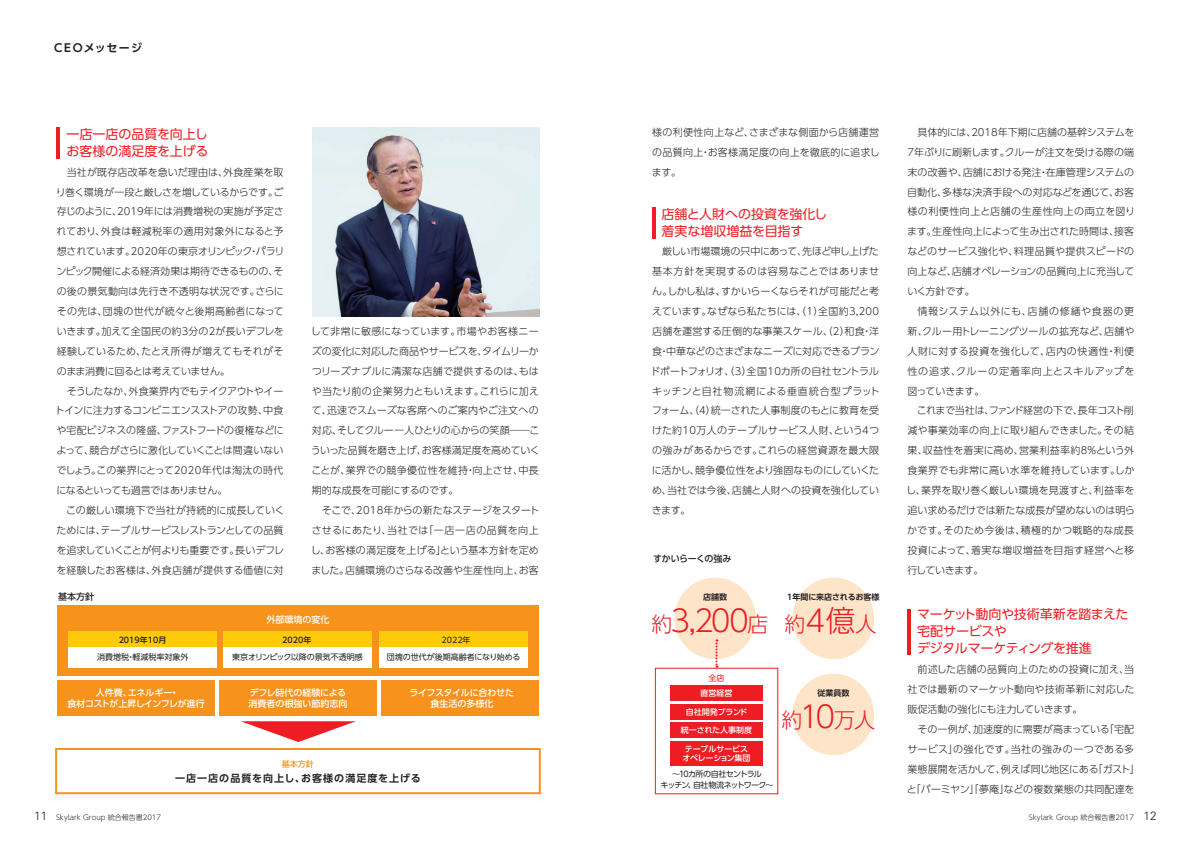
<style>
.page{position:relative;width:1191px;height:842px;background:#fff}
.page>*{position:absolute;margin:0;border:0;box-sizing:border-box;transform-origin:0 0}
.t1{font:300 30px "UD Shin Go Pro";color:#ee1d23}
.t2{font:300 21px "UD Shin Go Pro";color:#ee1d23}
.t3{font:13px/17px "UD Shin Go Pro";letter-spacing:-.015em;color:#ee1d23}
.t4{font:700 11px "UD Shin Go Pro De";letter-spacing:.125em;color:#231f20}
.t5{font:300 10px/19.9px "UD Shin Go Pro";color:#231f20;text-align:justify}
.t6{font:700 10px "UD Shin Go Pro De";letter-spacing:.1em;color:#231f20}
.t7{font:500 9px/11px "UD Shin Go Pro";color:#fff}
.t8{font:500 9px/11px "UD Shin Go Pro";letter-spacing:-.02em;color:#fff;text-align:center}
.t9{font:500 9px "UD Shin Go Pro";letter-spacing:-.03em;color:#231f20}
.t10{font:500 9px "UD Shin Go Pro";letter-spacing:-.01em;color:#231f20}
.t11{font:8px "UD Shin Go Pro";color:#231f20}
.t12{font:500 8px/9px "UD Shin Go Pro";letter-spacing:-.02em;color:#fff;text-align:center}
.t13{font:8px/11px "UD Shin Go Pro";letter-spacing:-.085em;color:#231f20;text-align:center}
.t14{font:700 8px "UD Shin Go Pro De";color:#231f20}
.t15{font:500 8px "UD Shin Go Pro";color:#231f20}
.t16{font:8px "UD Shin Go Pro";letter-spacing:-.03em;color:#231f20}
.t17{font:500 8px "UD Shin Go Pro";color:#f7931d}
.t18{font:8px "UD Shin Go Pro";color:#ee1d23}
.t19{font:300 7px "UD Shin Go Pro";color:#231f20}
.s1{font-size:21px}
.s2{font-size:30px}
.s3{font-family:"Univers LT Std";font-size:12px}
</style>
<div class="page">
<img style="left:312px;top:128px;width:227px;height:189px">
<hr style="left:57px;top:128px;width:3px;height:31px;background:#ee1d23">
<hr style="left:652px;top:207px;width:3px;height:31px;background:#ee1d23">
<hr style="left:907px;top:610px;width:3px;height:45px;background:#ee1d23">
<div style="left:674px;top:578px;width:82px;height:81px;background:#fee5ca;border-radius:50%"></div>
<div style="left:57px;top:605px;width:482px;height:70px;background:#f7931d"></div>
<svg style="left:55px;top:748px;width:486px;height:46px"></svg>
<div style="left:57px;top:680px;width:158px;height:36px;background:#f7931d"></div>
<div style="left:219px;top:680px;width:158px;height:36px;background:#f7931d"></div>
<div style="left:381px;top:680px;width:158px;height:36px;background:#f7931d"></div>
<div style="left:68px;top:631px;width:149px;height:37px;background:#fff"></div>
<div style="left:224px;top:631px;width:148px;height:37px;background:#fff"></div>
<div style="left:379px;top:631px;width:148px;height:37px;background:#fff"></div>
<div style="left:68px;top:631px;width:149px;height:16px;background:#feca0a"></div>
<div style="left:224px;top:631px;width:148px;height:16px;background:#feca0a"></div>
<div style="left:379px;top:631px;width:148px;height:16px;background:#feca0a"></div>
<svg style="left:241px;top:721px;width:115px;height:21px"></svg>
<div style="left:792px;top:578px;width:82px;height:81px;background:#fee5ca;border-radius:50%"></div>
<div style="left:792px;top:674px;width:82px;height:81px;background:#fee5ca;border-radius:50%"></div>
<svg style="left:715px;top:639px;width:2px;height:29px"></svg>
<div style="left:670px;top:685px;width:93px;height:16px;background:#ee1d23"></div>
<div style="left:670px;top:704px;width:93px;height:16px;background:#ee1d23"></div>
<div style="left:670px;top:722px;width:93px;height:16px;background:#ee1d23"></div>
<div style="left:670px;top:741px;width:93px;height:25px;background:#ee1d23"></div>
<p class="t4" style="left:54px;top:39px;width:89px">CEOメッセージ</p>
<h3 class="t3" style="left:66px;top:125px;width:143px">一店一店の品質を向上しお客様の満足度を上げる</h3>
<p class="t5" style="left:56px;top:162px;width:230px;text-indent:11px">当社が既存店改革を急いだ理由は、外食産業を取り巻く環境が一段と厳しさを増しているからです。ご存じのように、2019年には消費増税の実施が予定されており、外食は軽減税率の適用対象外になると予想されています。2020年の東京オリンピック・パラリンピック開催による経済効果は期待できるものの、その後の景気動向は先行き不透明な状況です。さらにその先は、団塊の世代が続々と後期高齢者になっていきます。加えて全国民の約3分の2が長いデフレを経験しているため、たとえ所得が増えてもそれがそのまま消費に回るとは考えていません。</p>
<p class="t5" style="left:55px;top:380px;width:230px;text-indent:12px">そうしたなか、外食業界内でもテイクアウトやイートインに注力するコンビニエンスストアの攻勢、中食や宅配ビジネスの隆盛、ファストフードの復権などによって、競合がさらに激化していくことは間違いないでしょう。この業界にとって2020年代は淘汰の時代になるといっても過言ではありません。</p>
<p class="t5" style="left:56px;top:500px;width:230px;text-indent:10px">この厳しい環境下で当社が持続的に成長していくためには、テーブルサービスレストランとしての品質を追求していくことが何よりも重要です。長いデフレを経験したお客様は、外食店舗が提供する価値に対</p>
<p class="t5" style="left:311px;top:321px;width:230px">して非常に敏感になっています。市場やお客様ニーズの変化に対応した商品やサービスを、タイムリーかつリーズナブルに清潔な店舗で提供するのは、もはや当たり前の企業努力ともいえます。これらに加えて、迅速でスムーズな客席へのご案内やご注文への対応、そしてクルー一人ひとりの心からの笑顔――こういった品質を磨き上げ、お客様満足度を高めていくことが、業界での競争優位性を維持・向上させ、中長期的な成長を可能にするのです。</p>
<p class="t5" style="left:311px;top:500px;width:230px;text-indent:11px">そこで、2018年からの新たなステージをスタートさせるにあたり、当社では「一店一店の品質を向上し、お客様の満足度を上げる」という基本方針を定めました。店舗環境のさらなる改善や生産性向上、お客</p>
<p class="t5" style="left:652px;top:122px;width:229px">様の利便性向上など、さまざまな側面から店舗運営の品質向上・お客様満足度の向上を徹底的に追求します。</p>
<h3 class="t3" style="left:661px;top:205px;width:167px">店舗と人財への投資を強化し着実な増収増益を目指す</h3>
<p class="t5" style="left:650px;top:241px;width:231px;text-indent:12px">厳しい市場環境の只中にあって、先ほど申し上げた基本方針を実現するのは容易なことではありません。しかし私は、すかいらーくならそれが可能だと考えています。なぜなら私たちには、（1）全国約3,200店舗を運営する圧倒的な事業スケール、（2）和食・洋食・中華などのさまざまなニーズに対応できるブランドポートフォリオ、（3）全国10カ所の自社セントラルキッチンと自社物流網による垂直統合型プラットフォーム、（4）統一された人事制度のもとに教育を受けた約10万人のテーブルサービス人財、という4つの強みがあるからです。これらの経営資源を最大限に活かし、競争優位性をより強固なものにしていくため、当社では今後、店舗と人財への投資を強化していきます。</p>
<p class="t9" style="left:653px;top:551px;width:80px">すかいらーくの強み</p>
<p class="t10" style="left:58px;top:589px;width:37px">基本方針</p>
<p class="t14" style="left:703px;top:590px;width:25px">店舗数</p>
<h1 class="t1" style="left:651px;top:597px;width:118px"><span class="s1">約</span>3,200<span class="s1">店</span></h1>
<p class="t7" style="left:266px;top:613px;width:65px">外部環境の変化</p>
<p class="t15" style="left:119px;top:634px;width:49px">2019年10月</p>
<p class="t15" style="left:282px;top:634px;width:31px">2020年</p>
<p class="t16" style="left:441px;top:634px;width:31px">2022年</p>
<p class="t11" style="left:97px;top:651px;width:93px">消費増税・軽減税率対象外</p>
<p class="t11" style="left:232px;top:651px;width:132px">東京オリンピック以降の景気不透明感</p>
<p class="t11" style="left:387px;top:651px;width:135px">団塊の世代が後期高齢者になり始める</p>
<p class="t8" style="left:67px;top:687px;width:139px">人件費、エネルギー・<br>食材コストが上昇しインフレが進行</p>
<p class="t7" style="left:248px;top:687px;width:101px">デフレ時代の経験による消費者の根強い節約志向</p>
<p class="t7" style="left:409px;top:687px;width:106px;text-align:center">ライフスタイルに合わせた食生活の多様化</p>
<p class="t17" style="left:282px;top:757px;width:33px">基本方針</p>
<p class="t6" style="left:175px;top:770px;width:247px">一店一店の品質を向上し、お客様の満足度を上げる</p>
<p class="t18" style="left:708px;top:671px;width:17px">全店</p>
<p class="t12" style="left:700px;top:688px;width:33px">直営経営</p>
<p class="t12" style="left:686px;top:708px;width:63px">自社開発ブランド</p>
<p class="t12" style="left:681px;top:726px;width:73px">統一された人事制度</p>
<p class="t12" style="left:682px;top:744px;width:70px">テーブルサービスオペレーション集団</p>
<p class="t13" style="left:660px;top:769px;width:115px">～10カ所の自社セントラル<br>キッチン、自社物流ネットワーク～</p>
<p class="t14" style="left:787px;top:590px;width:94px">1年間に来店されるお客様</p>
<h2 class="t2" style="left:784px;top:607px;width:93px">約<span class="s2">4億</span>人</h2>
<p class="t14" style="left:817px;top:686px;width:33px">従業員数</p>
<h2 class="t2" style="left:781px;top:703px;width:95px">約<span class="s2">10</span>万人</h2>
<p class="t5" style="left:907px;top:122px;width:230px;text-indent:10px">具体的には、2018年下期に店舗の基幹システムを7年ぶりに刷新します。クルーが注文を受ける際の端末の改善や、店舗における発注・在庫管理システムの自動化、多様な決済手段への対応などを通じて、お客様の利便性向上と店舗の生産性向上の両立を図ります。生産性向上によって生み出された時間は、接客などのサービス強化や、料理品質や提供スピードの向上など、店舗オペレーションの品質向上に充当していく方針です。</p>
<p class="t5" style="left:907px;top:301px;width:229px;text-indent:10px">情報システム以外にも、店舗の修繕や食器の更新、クルー用トレーニングツールの拡充など、店舗や人財に対する投資を強化して、店内の快適性・利便性の追求、クルーの定着率向上とスキルアップを図っていきます。</p>
<p class="t5" style="left:906px;top:400px;width:230px;text-indent:11px">これまで当社は、ファンド経営の下で、長年コスト削減や事業効率の向上に取り組んできました。その結果、収益性を着実に高め、営業利益率約8%という外食業界でも非常に高い水準を維持しています。しかし、業界を取り巻く厳しい環境を見渡すと、利益率を追い求めるだけでは新たな成長が望めないのは明らかです。そのため今後は、積極的かつ戦略的な成長投資によって、着実な増収増益を目指す経営へと移行していきます。</p>
<h3 class="t3" style="left:917px;top:605px;width:213px">マーケット動向や技術革新を踏まえた宅配サービスや<br>デジタルマーケティングを推進</h3>
<p class="t5" style="left:907px;top:659px;width:228px;text-indent:10px">前述した店舗の品質向上のための投資に加え、当社では最新のマーケット動向や技術革新に対応した販促活動の強化にも注力していきます。</p>
<p class="t5" style="left:906px;top:719px;width:234px;text-align:center">その一例が、加速度的に需要が高まっている「宅配<br>サービス」の強化です。当社の強みの一つである多業態展開を活かして、例えば同じ地区にある「ガスト」と「バーミヤン」「夢庵」などの複数業態の共同配達を</p>
<p class="t19" style="left:34px;top:811px;width:129px"><span class="s3">11</span> Skylark Group 統合報告書2017</p>
<p class="t19" style="left:1029px;top:811px;width:129px">Skylark Group 統合報告書2017 <span class="s3">12</span></p>
</div>
